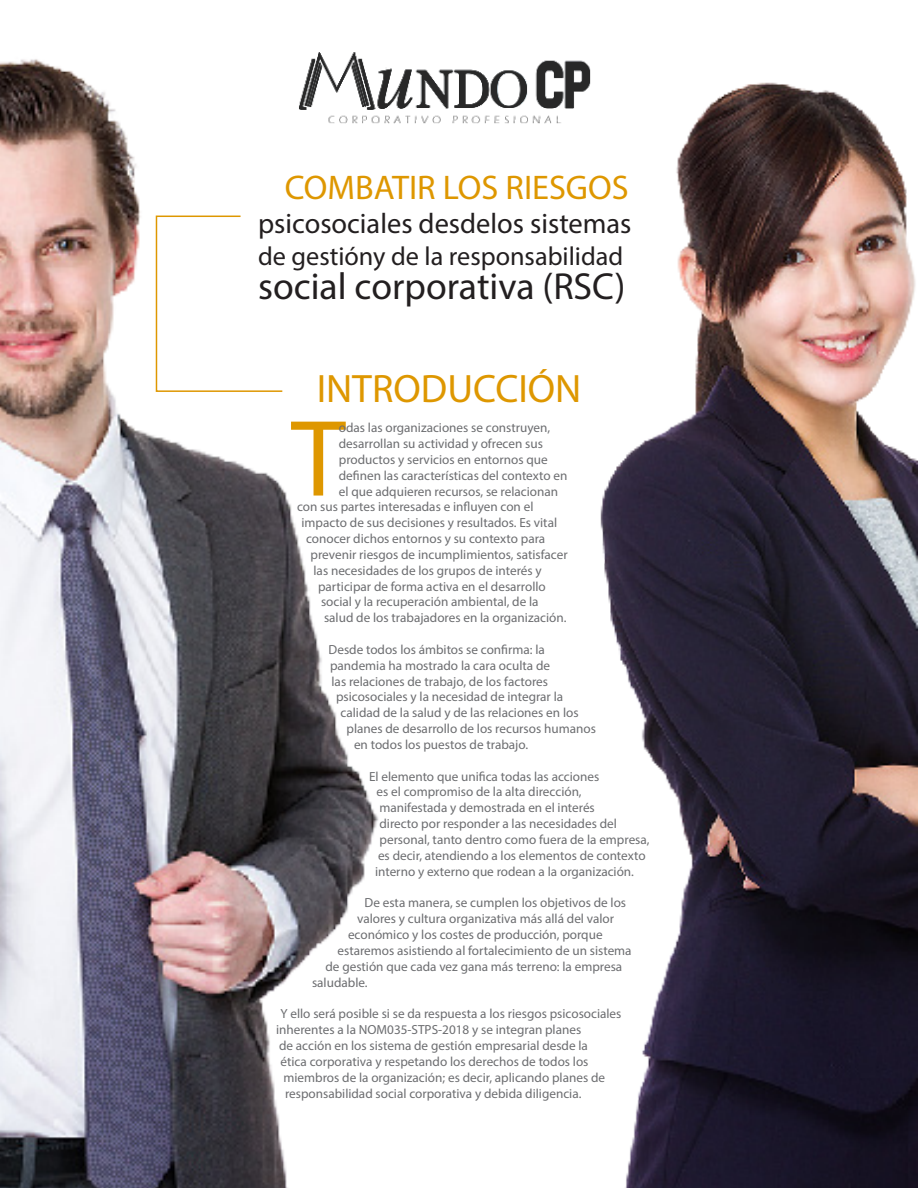
<style>
.page{position:relative;width:918px;height:1188px;background:#fff}
.page>*{position:absolute;margin:0;border:0;box-sizing:border-box;transform-origin:0 0}
.t1{font:109.65px "Myriad Pro";color:#de9700}
.t2{font:39.75px "Myriad Pro";color:#de9700}
.t3{font:37.8px "Myriad Pro";color:#231f20}
.t4{font:34.35px "Myriad Pro";color:#de9700}
.t5{font:28.5px "Myriad Pro";color:#231f20}
.t6{font:26.25px "Myriad Pro";color:#231f20}
.t7{font:13.2px "Myriad Pro";color:#6c6d70}
</style>
<div class="page">
<img style="left:600px;top:82px;width:318px;height:1106px">
<img style="left:0;top:59px;width:379px;height:1129px">
<img style="left:249px;top:52px;width:373px;height:81px">
<svg style="left:155px;top:215px;width:129px;height:178px"></svg>
<p class="t4" style="left:285px;top:166px;width:345px">COMBATIR LOS RIESGOS</p>
<p class="t5" style="left:258px;top:206px;width:375px">psicosociales desdelos sistemas</p>
<p class="t6" style="left:258px;top:240px;width:367px">de gestióny de la responsabilidad</p>
<p class="t3" style="left:258px;top:263px;width:369px">social corporativa (RSC)</p>
<p class="t2" style="left:317px;top:365px;width:266px">INTRODUCCIÓN</p>
<p class="t1" style="left:291px;top:391px;width:56px">T</p>
<p class="t7" style="left:339px;top:420px;width:213px">odas las organizaciones se construyen,</p>
<p class="t7" style="left:339px;top:435px;width:206px">desarrollan su actividad y ofrecen sus</p>
<p class="t7" style="left:339px;top:451px;width:210px">productos y servicios en entornos que</p>
<p class="t7" style="left:339px;top:467px;width:230px">definen las características del contexto en</p>
<p class="t7" style="left:339px;top:483px;width:221px">el que adquieren recursos, se relacionan</p>
<p class="t7" style="left:297px;top:499px;width:238px">con sus partes interesadas e influyen con el</p>
<p class="t7" style="left:302px;top:515px;width:257px">impacto de sus decisiones y resultados. Es vital</p>
<p class="t7" style="left:306px;top:530px;width:241px">conocer dichos entornos y su contexto para</p>
<p class="t7" style="left:311px;top:546px;width:259px">prevenir riesgos de incumplimientos, satisfacer</p>
<p class="t7" style="left:314px;top:562px;width:230px">las necesidades de los grupos de interés y</p>
<p class="t7" style="left:318px;top:578px;width:229px">participar de forma activa en el desarrollo</p>
<p class="t7" style="left:321px;top:594px;width:219px">social y la recuperación ambiental, de la</p>
<p class="t7" style="left:324px;top:610px;width:244px">salud de los trabajadores en la organización.</p>
<p class="t7" style="left:329px;top:641px;width:218px">Desde todos los ámbitos se confirma: la</p>
<p class="t7" style="left:330px;top:657px;width:222px">pandemia ha mostrado la cara oculta de</p>
<p class="t7" style="left:332px;top:673px;width:218px">las relaciones de trabajo, de los factores</p>
<p class="t7" style="left:336px;top:689px;width:229px">psicosociales y la necesidad de integrar la</p>
<p class="t7" style="left:341px;top:705px;width:240px">calidad de la salud y de las relaciones en los</p>
<p class="t7" style="left:347px;top:721px;width:251px">planes de desarrollo de los recursos humanos</p>
<p class="t7" style="left:354px;top:736px;width:176px">en todos los puestos de trabajo.</p>
<p class="t7" style="left:369px;top:768px;width:232px">El elemento que unifica todas las acciones</p>
<p class="t7" style="left:377px;top:784px;width:207px">es el compromiso de la alta dirección,</p>
<p class="t7" style="left:380px;top:800px;width:217px">manifestada y demostrada en el interés</p>
<p class="t7" style="left:380px;top:816px;width:239px">directo por responder a las necesidades del</p>
<p class="t7" style="left:380px;top:831px;width:272px">personal, tanto dentro como fuera de la empresa,</p>
<p class="t7" style="left:378px;top:847px;width:269px">es decir, atendiendo a los elementos de contexto</p>
<p class="t7" style="left:375px;top:863px;width:260px">interno y externo que rodean a la organización.</p>
<p class="t7" style="left:365px;top:895px;width:263px">De esta manera, se cumplen los objetivos de los</p>
<p class="t7" style="left:357px;top:911px;width:259px">valores y cultura organizativa más allá del valor</p>
<p class="t7" style="left:348px;top:926px;width:256px">económico y los costes de producción, porque</p>
<p class="t7" style="left:338px;top:942px;width:296px">estaremos asistiendo al fortalecimiento de un sistema</p>
<p class="t7" style="left:326px;top:958px;width:298px">de gestión que cada vez gana más terreno: la empresa</p>
<p class="t7" style="left:312px;top:974px;width:57px">saludable.</p>
<p class="t7" style="left:281px;top:1006px;width:342px">Y ello será posible si se da respuesta a los riesgos psicosociales</p>
<p class="t7" style="left:276px;top:1022px;width:307px">inherentes a la NOM035-STPS-2018 y se integran planes</p>
<p class="t7" style="left:279px;top:1037px;width:310px">de acción en los sistema de gestión empresarial desde la</p>
<p class="t7" style="left:281px;top:1053px;width:309px">ética corporativa y respetando los derechos de todos los</p>
<p class="t7" style="left:284px;top:1069px;width:323px">miembros de la organización; es decir, aplicando planes de</p>
<p class="t7" style="left:285px;top:1085px;width:298px">responsabilidad social corporativa y debida diligencia.</p>
</div>
